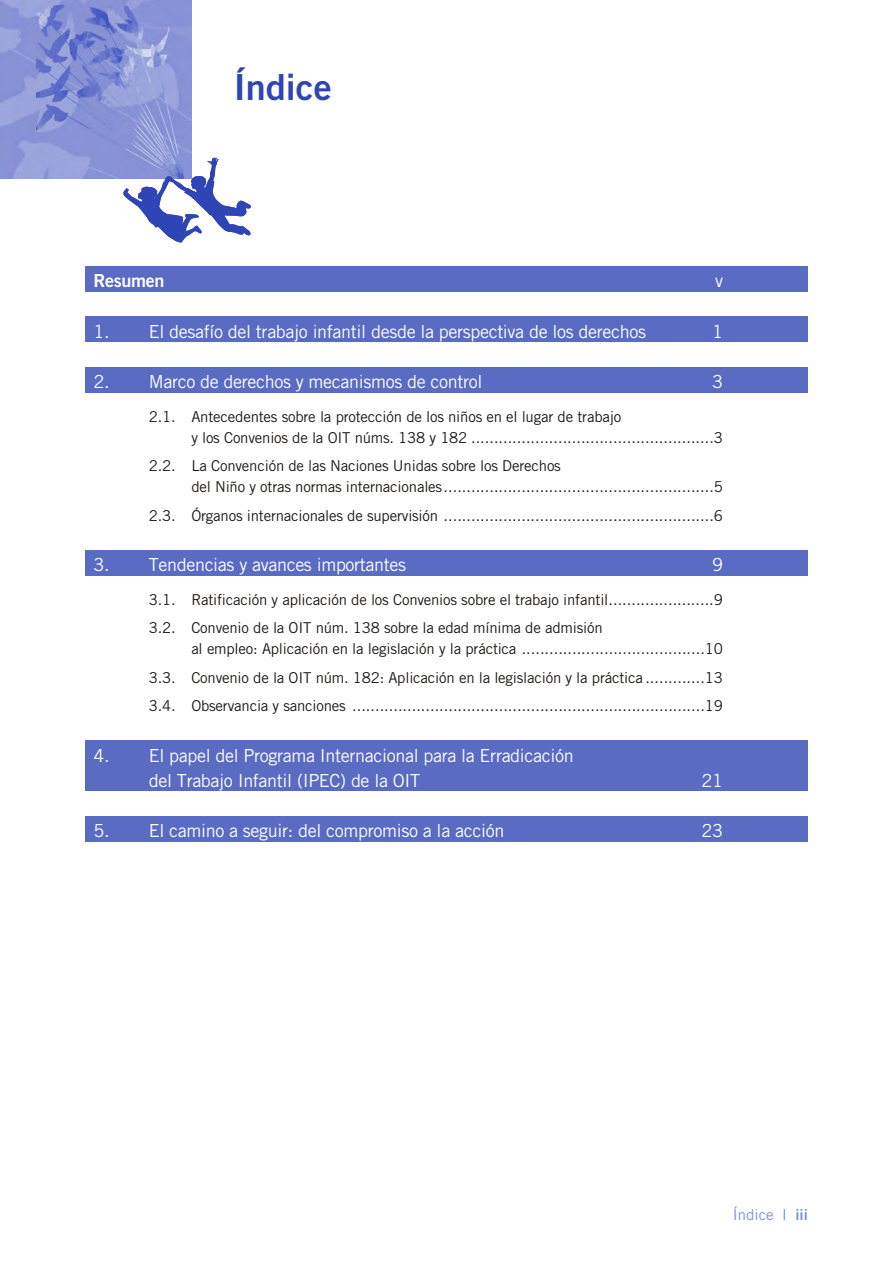
<style>
.page{position:relative;width:894px;height:1263px;background:#fff}
.page>*{position:absolute;margin:0;border:0;box-sizing:border-box;transform-origin:0 0}
.t1{font:36px "Trade Gothic Bold Two";color:#3045b5}
.t2{font:18px/25.2px "Trade Gothic";letter-spacing:-.02em;color:#fff}
.t3{font:18px "Trade Gothic Bold Two";letter-spacing:-.02em;color:#fff}
.t4{font:15px/28.5px "Trade Gothic";letter-spacing:-.01em;color:#1f1a17}
.t5{font:15px "Trade Gothic";color:#828fd1}
.s1{color:#338cb3}
.s2{font-family:"Trade Gothic Bold Two"}
</style>
<div class="page">
<img style="left:0;top:0;width:191px;height:179px">
<div style="left:85px;top:266px;width:723px;height:26px;background:#596bc2"></div>
<div style="left:85px;top:317px;width:723px;height:25px;background:#596bc2"></div>
<div style="left:85px;top:367px;width:723px;height:25px;background:#596bc2"></div>
<div style="left:85px;top:550px;width:723px;height:25px;background:#596bc2"></div>
<div style="left:85px;top:741px;width:723px;height:50px;background:#596bc2"></div>
<div style="left:85px;top:816px;width:723px;height:25px;background:#596bc2"></div>
<svg style="left:123px;top:157px;width:128px;height:86px"></svg>
<h1 class="t1" style="left:234px;top:72px;width:99px">Índice</h1>
<p class="t3" style="left:94px;top:274px;width:72px">Resumen</p>
<p class="t2" style="left:715px;top:270px;width:9px">v</p>
<p class="t2" style="left:94px;top:320px;width:554px">1. El desafío del trabajo infantil desde la perspectiva de los derechos</p>
<p class="t2" style="left:712px;top:320px;width:12px">1</p>
<p class="t2" style="left:94px;top:371px;width:390px">2. Marco de derechos y mecanismos de control</p>
<p class="t2" style="left:712px;top:371px;width:12px">3</p>
<p class="t4" style="left:191px;top:407px;width:533px;line-height:21px;text-indent:-43px">2.1. Antecedentes sobre la protección de los niños en el lugar de trabajo<br>y los Convenios de la OIT núms. 138 y 182 .....................................................3</p>
<p class="t4" style="left:191px;top:457px;width:533px;line-height:21px;text-indent:-43px">2.2. La Convención de las Naciones Unidas sobre los Derechos<br>del Niño y otras normas internacionales...........................................................5</p>
<p class="t4" style="left:149px;top:502px;width:576px">2.3. Órganos internacionales de supervisión ...........................................................6</p>
<p class="t2" style="left:94px;top:554px;width:314px">3. Tendencias y avances importantes</p>
<p class="t2" style="left:712px;top:554px;width:12px">9</p>
<p class="t4" style="left:149px;top:586px;width:576px">3.1. Ratificación y aplicación de los Convenios sobre el trabajo infantil.......................9<br>3.2. Convenio de la OIT núm. 138 sobre la edad mínima de admisión</p>
<p class="t4" style="left:149px;top:636px;width:576px;text-align:justify;text-indent:43px">al empleo: Aplicación en la legislación y la práctica ........................................10<br>3.3. Convenio de la OIT núm. 182: Aplicación en la legislación y la práctica .............13<br>3.4. Observancia y sanciones .............................................................................19</p>
<p class="t2" style="left:149px;top:744px;width:426px;text-indent:-55px">4. El papel del Programa Internacional para la Erradicación del Trabajo Infantil (IPEC) de la OIT</p>
<p class="t2" style="left:702px;top:769px;width:23px">21</p>
<p class="t2" style="left:94px;top:820px;width:412px">5. El camino a seguir: del compromiso a la acción</p>
<p class="t2" style="left:702px;top:820px;width:23px">23</p>
<p class="t5" style="left:733px;top:1208px;width:77px">Índice <span class="s1">|</span> <span class="s2">iii</span></p>
</div>
